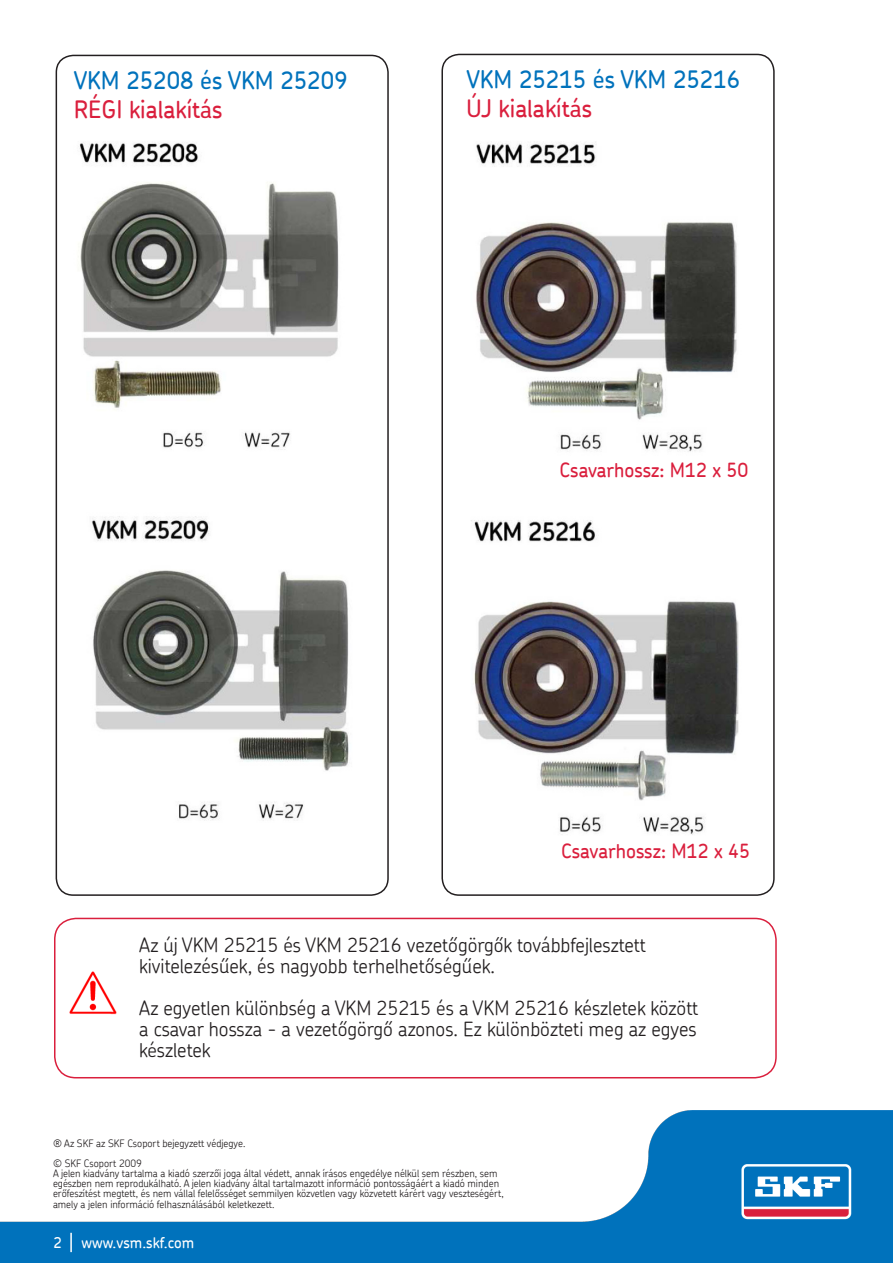
<style>
.page{position:relative;width:893px;height:1263px;background:#fff}
.page>*{position:absolute;margin:0;border:0;box-sizing:border-box;transform-origin:0 0}
.t1{font:500 24px "SKF Chevin";color:#0072bc}
.t2{font:500 24px "SKF Chevin";color:#da1f3d}
.t3{font:300 19.5px/21px "SKF Chevin";color:#231f20}
.t4{font:500 19.5px "SKF Chevin";color:#da1f3d}
.t5{font:500 15px "SKF Chevin";color:#fff}
.t6{font:300 10.2px/10.1px "SKF Chevin";color:#231f20}
</style>
<div class="page">
<img style="left:69px;top:971px;width:48px;height:44px">
<div style="left:54px;top:918px;width:723px;height:160px;border:2px solid #da1f3d;border-radius:21px"></div>
<img style="left:78px;top:141px;width:661px;height:694px">
<div style="left:441px;top:54px;width:334px;height:842px;border:2px solid #231f20;border-radius:17px"></div>
<div style="left:56px;top:55px;width:333px;height:841px;border:2px solid #231f20;border-radius:17px"></div>
<img style="left:0;top:1110px;width:893px;height:153px">
<svg style="left:70px;top:1233px;width:2px;height:19px"></svg>
<p class="t1" style="left:74px;top:65px;width:275px">VKM 25208 és VKM 25209</p>
<p class="t2" style="left:74px;top:94px;width:151px">RÉGI kialakítás</p>
<p class="t1" style="left:466px;top:64px;width:275px">VKM 25215 és VKM 25216</p>
<p class="t2" style="left:466px;top:93px;width:128px">ÚJ kialakítás</p>
<p class="t4" style="left:560px;top:458px;width:190px">Csavarhossz: M12 x 50</p>
<p class="t4" style="left:561px;top:838px;width:190px">Csavarhossz: M12 x 45</p>
<p class="t3" style="left:139px;top:934px;width:508px">Az új VKM 25215 és VKM 25216 vezetőgörgők továbbfejlesztett kivitelezésűek, és nagyobb terhelhetőségűek.</p>
<p class="t3" style="left:139px;top:997px;width:561px;text-align:justify">Az egyetlen különbség a VKM 25215 és a VKM 25216 készletek között a csavar hossza - a vezetőgörgő azonos. Ez különbözteti meg az egyes készletek</p>
<p class="t6" style="left:53px;top:1138px;width:194px">® Az SKF az SKF Csoport bejegyzett védjegye.</p>
<p class="t6" style="left:53px;top:1158px;width:90px">© SKF Csoport 2009</p>
<p class="t6" style="left:53px;top:1168px;width:452px">A jelen kiadvány tartalma a kiadó szerzői joga által védett, annak írásos engedélye nélkül sem részben, sem egészben nem reprodukálható. A jelen kiadvány által tartalmazott információ pontosságáért a kiadó minden erőfeszítést megtett, és nem vállal felelősséget semmilyen közvetlen vagy közvetett kárért vagy veszteségért, amely a jelen információ felhasználásából keletkezett.</p>
<p class="t5" style="left:53px;top:1232px;width:142px">2 www.vsm.skf.com</p>
</div>
